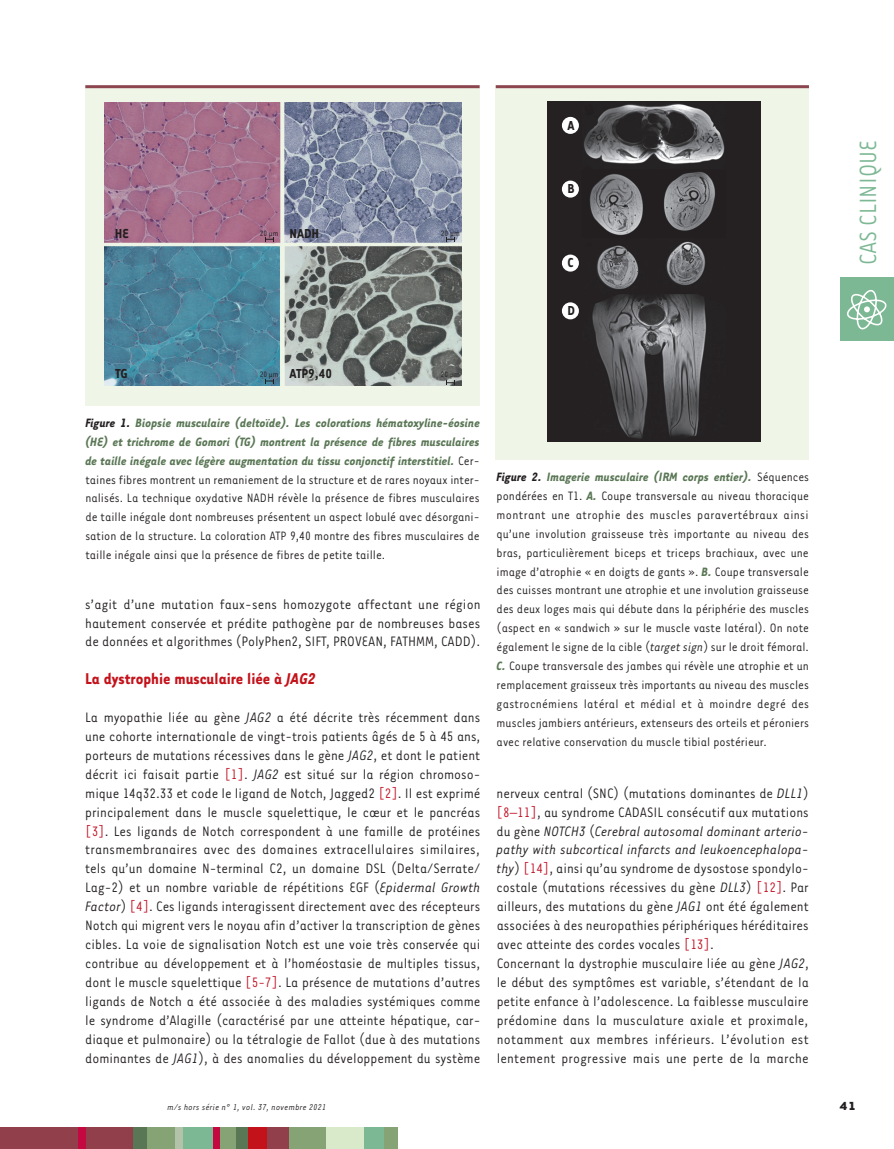
<style>
.page{position:relative;width:894px;height:1149px;background:#fff}
.page>*{position:absolute;margin:0;border:0;box-sizing:border-box;transform-origin:0 0}
.t1{font:27px "Tarzana Narrow";color:#7db894}
.t2{font:700 18px "Tarzana Narrow";color:#c4121a}
.t3{font:15.75px/18.9px "Tarzana Narrow";color:#231f20;text-align:justify}
.t4{font:700 15px "Tarzana Narrow";color:#231f20}
.t5{font:13.95px/18.9px "Tarzana Narrow";color:#231f20;text-align:justify}
.t6{font:700 13.5px "Tarzana Wide";color:#231f20}
.t7{font:italic 9.75px "Tarzana Narrow";letter-spacing:.025em;color:#231f20}
.t8{font:9px "Tarzana Narrow";color:#231f20}
.s1{font-weight:700;font-style:italic}
.s2{font-weight:700;font-style:italic;color:#5a7755}
.s3{font-style:italic}
.s4{color:#c11527}
</style>
<div class="page">
<div style="left:840px;top:277px;width:53px;height:63px;background:#7db894"></div>
<svg style="left:847px;top:290px;width:39px;height:39px"></svg>
<div style="left:0;top:1127px;width:134px;height:21px;background:#913f4b"></div>
<div style="left:235px;top:1127px;width:13px;height:21px;background:#5a7755"></div>
<div style="left:78px;top:1127px;width:7px;height:21px;background:#c40941"></div>
<div style="left:133px;top:1127px;width:22px;height:21px;background:#5a7755"></div>
<div style="left:147px;top:1127px;width:30px;height:21px;background:#86a375"></div>
<div style="left:175px;top:1127px;width:9px;height:21px;background:#b3c3aa"></div>
<div style="left:183px;top:1127px;width:30px;height:21px;background:#7db894"></div>
<div style="left:217px;top:1127px;width:19px;height:21px;background:#86a375"></div>
<div style="left:213px;top:1127px;width:6px;height:21px;background:#c40941"></div>
<div style="left:248px;top:1127px;width:27px;height:21px;background:#c4121a"></div>
<div style="left:287px;top:1127px;width:39px;height:21px;background:#86a375"></div>
<div style="left:267px;top:1127px;width:21px;height:21px;background:#913f4b"></div>
<div style="left:326px;top:1127px;width:38px;height:21px;background:#d9eaca"></div>
<div style="left:364px;top:1127px;width:20px;height:21px;background:#7db894"></div>
<div style="left:383px;top:1127px;width:14px;height:21px;background:#86a375"></div>
<div style="left:85px;top:85px;width:394px;height:320px;background:#eff6e8"></div>
<img style="left:104px;top:103px;width:357px;height:283px">
<svg style="left:265px;top:237px;width:8px;height:5px"></svg>
<svg style="left:446px;top:237px;width:8px;height:5px"></svg>
<svg style="left:446px;top:380px;width:8px;height:5px"></svg>
<svg style="left:265px;top:378px;width:8px;height:5px"></svg>
<hr style="left:85px;top:85px;width:394px;height:3px;background:#8d454f">
<div style="left:495px;top:85px;width:313px;height:374px;background:#eff6e8"></div>
<img style="left:547px;top:101px;width:213px;height:341px">
<div style="left:561px;top:117px;width:17px;height:17px;background:#fff;border-radius:50%"></div>
<div style="left:561px;top:180px;width:17px;height:17px;background:#fff;border-radius:50%"></div>
<div style="left:561px;top:254px;width:17px;height:17px;background:#fff;border-radius:50%"></div>
<div style="left:561px;top:302px;width:17px;height:17px;background:#fff;border-radius:50%"></div>
<hr style="left:495px;top:85px;width:313px;height:3px;background:#8d454f">
<p class="t4" style="left:567px;top:116px;width:9px">A</p>
<p class="t4" style="left:115px;top:224px;width:15px">HE</p>
<p class="t4" style="left:289px;top:224px;width:31px">NADH</p>
<p class="t8" style="left:260px;top:227px;width:20px">20 µm</p>
<p class="t8" style="left:440px;top:227px;width:20px">20 µm</p>
<p class="t4" style="left:567px;top:179px;width:9px">B</p>
<p class="t4" style="left:567px;top:253px;width:7px">C</p>
<p class="t4" style="left:567px;top:301px;width:9px">D</p>
<p class="t4" style="left:116px;top:364px;width:14px">TG</p>
<p class="t4" style="left:289px;top:364px;width:44px">ATP9,40</p>
<p class="t8" style="left:260px;top:369px;width:20px">20 µm</p>
<p class="t8" style="left:440px;top:369px;width:20px">20 µm</p>
<p class="t5" style="left:85px;top:412px;width:396px"><span class="s1">Figure 1.</span> <span class="s2">Biopsie musculaire (deltoïde). Les colorations hématoxyline-éosine (HE) et trichrome de Gomori (TG) montrent la présence de fibres musculaires de taille inégale avec légère augmentation du tissu conjonctif interstitiel.</span> Cer&shy;taines fibres montrent un remaniement de la structure et de rares noyaux inter&shy;nalisés. La technique oxydative NADH révèle la présence de fibres musculaires de taille inégale dont nombreuses présentent un aspect lobulé avec désorgani&shy;sation de la structure. La coloration ATP 9,40 montre des fibres musculaires de taille inégale ainsi que la présence de fibres de petite taille.</p>
<p class="t3" style="left:85px;top:593px;width:397px">s’agit d’une mutation faux-sens homozygote affectant une région hautement conservée et prédite pathogène par de nombreuses bases de données et algorithmes (PolyPhen2, SIFT, PROVEAN, FATHMM, CADD).</p>
<p class="t2" style="left:85px;top:667px;width:232px">La dystrophie musculaire liée à <span class="s3">JAG2</span></p>
<p class="t3" style="left:85px;top:707px;width:396px">La myopathie liée au gène <span class="s3">JAG2</span> a été décrite très récemment dans une cohorte internationale de vingt-trois patients âgés de 5 à 45 ans, porteurs de mutations récessives dans le gène <span class="s3">JAG2</span>, et dont le patient décrit ici faisait partie <span class="s4">[1]</span>. <span class="s3">JAG2</span> est situé sur la région chromoso&shy;mique 14q32.33 et code le ligand de Notch, Jagged2 <span class="s4">[2]</span>. Il est exprimé principalement dans le muscle squelettique, le cœur et le pancréas <span class="s4">[3]</span>. Les ligands de Notch correspondent à une famille de protéines transmembranaires avec des domaines extracellulaires similaires, tels qu’un domaine N-terminal C2, un domaine DSL (Delta/Serrate/ Lag-2) et un nombre variable de répétitions EGF (<span class="s3">Epidermal Growth Factor</span>) <span class="s4">[4]</span>. Ces ligands interagissent directement avec des récepteurs Notch qui migrent vers le noyau afin d’activer la transcription de gènes cibles. La voie de signalisation Notch est une voie très conservée qui contribue au développement et à l’homéostasie de multiples tissus, dont le muscle squelettique <span class="s4">[5-7]</span>. La présence de mutations d’autres ligands de Notch a été associée à des maladies systémiques comme le syndrome d’Alagille (caractérisé par une atteinte hépatique, car&shy;diaque et pulmonaire) ou la tétralogie de Fallot (due à des mutations dominantes de <span class="s3">JAG1</span>), à des anomalies du développement du système</p>
<p class="t5" style="left:496px;top:466px;width:314px"><span class="s1">Figure 2.</span> <span class="s2">Imagerie musculaire (IRM corps entier).</span> Séquences pondérées en T1. <span class="s2">A.</span> Coupe transversale au niveau thoracique montrant une atrophie des muscles paravertébraux ainsi qu’une involution graisseuse très importante au niveau des bras, particulièrement biceps et triceps brachiaux, avec une image d’atrophie « en doigts de gants ». <span class="s2">B.</span> Coupe transversale des cuisses montrant une atrophie et une involution graisseuse des deux loges mais qui débute dans la périphérie des muscles (aspect en « sandwich » sur le muscle vaste latéral). On note également le signe de la cible (<span class="s3">target sign</span>) sur le droit fémoral.<br><span class="s2">C.</span> Coupe transversale des jambes qui révèle une atrophie et un remplacement graisseux très importants au niveau des muscles gastrocnémiens latéral et médial et à moindre degré des muscles jambiers antérieurs, extenseurs des orteils et péroniers avec relative conservation du muscle tibial postérieur.</p>
<p class="t3" style="left:496px;top:782px;width:313px;text-align:left">nerveux central (SNC) (mutations dominantes de <span class="s3">DLL1</span>) <span class="s4">[8–11]</span>, au syndrome CADASIL consécutif aux mutations du gène <span class="s3">NOTCH3</span> (<span class="s3">Cerebral autosomal dominant arterio&shy;pathy with subcortical infarcts and leukoencephalopa&shy;thy</span>) <span class="s4">[14]</span>, ainsi qu’au syndrome de dysostose spondylo&shy;costale (mutations récessives du gène <span class="s3">DLL3</span>) <span class="s4">[12]</span>. Par ailleurs, des mutations du gène <span class="s3">JAG1</span> ont été également associées à des neuropathies périphériques héréditaires avec atteinte des cordes vocales <span class="s4">[13]</span>.<br>Concernant la dystrophie musculaire liée au gène <span class="s3">JAG2</span>, le début des symptômes est variable, s’étendant de la petite enfance à l’adolescence. La faiblesse musculaire prédomine dans la musculature axiale et proximale, notamment aux membres inférieurs. L’évolution est lentement progressive mais une perte de la marche</p>
<h1 class="t1" style="left:851px;top:265px;width:126px;rotate:-90deg">CAS CLINIQUE</h1>
<p class="t7" style="left:167px;top:1100px;width:160px">m/s hors série n° 1, vol. 37, novembre 2021</p>
<p class="t6" style="left:839px;top:1097px;width:18px">41</p>
</div>
